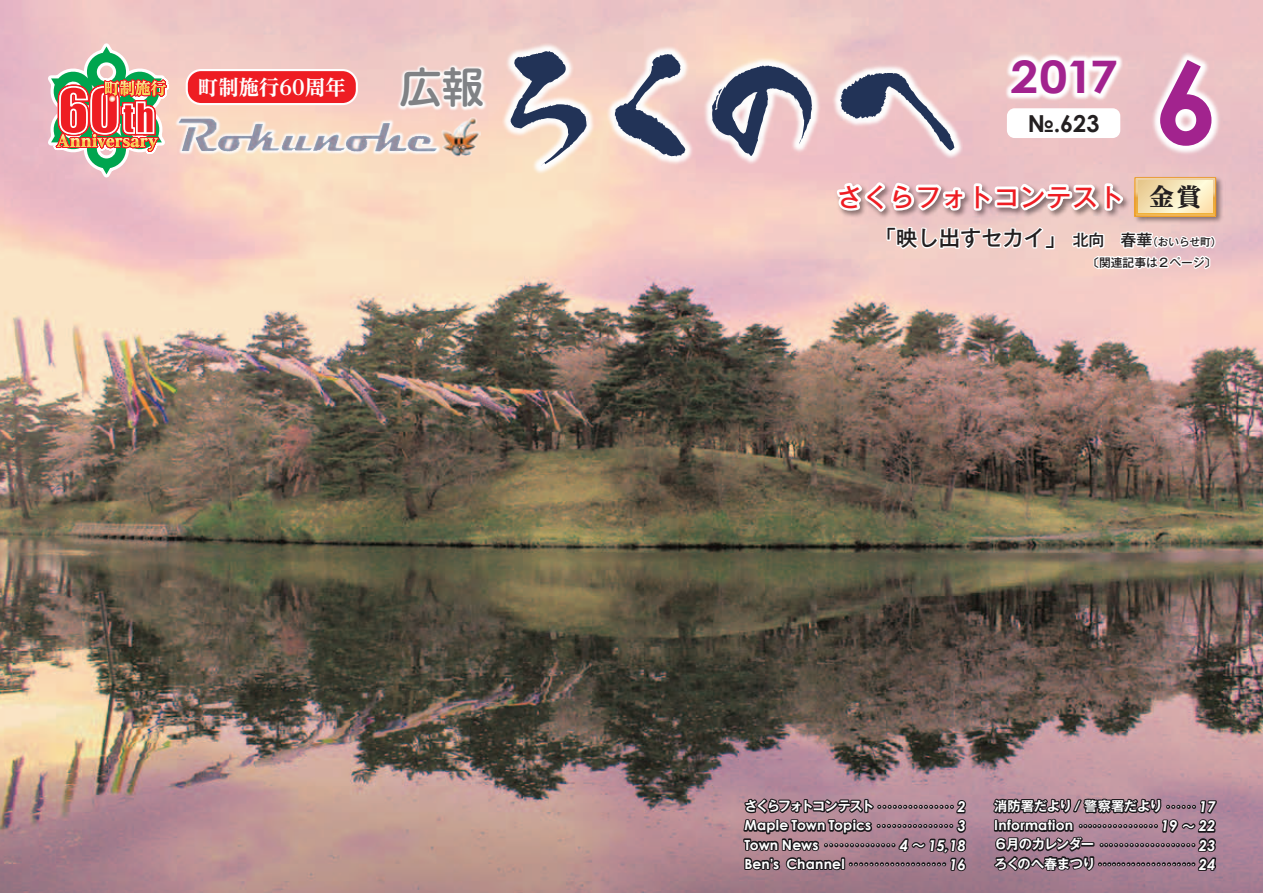
<style>
.page{position:relative;width:1263px;height:893px;background:#fff}
.page>*{position:absolute;margin:0;border:0;box-sizing:border-box;transform-origin:0 0}
.t1{font:700 113.85px "Century Gothic";color:#a2238e}
.t2{font:700 44.85px "Century Gothic";color:#a2238e;scale:1.11 1}
.t3{font:42px "Hira Maru Std W6";color:#808285}
.t4{font:500 25.5px "Gothic MB101 Pro";letter-spacing:.025em;color:#ee1d23}
.t5{font:800 24.45px "Reim Yonz Pro";color:#231f20}
.t6{font:700 23.4px "Century Gothic";color:#231f20}
.t7{font:500 21.3px "Gothic MB101 Pro";color:#231f20}
.t8{font:700 expanded 20.4px "Reim Yonz Pro";color:#fff}
.t9{font:700 13.8px/19.2px "Century Gothic";letter-spacing:.015em;color:#fff}
.t10{font:700 13.35px/19.2px "Gothic MB101 Pro De";letter-spacing:-.055em;color:#fff}
.t11{font:700 13.35px "Gothic MB101 Pro De";letter-spacing:-.025em;color:#fff}
.t12{font:700 13.35px "Gothic MB101 Pro De";letter-spacing:-.115em;color:#fff}
.t13{font:500 11.7px "Gothic MB101 Pro";color:#231f20}
.t14{font:500 8.55px "Gothic MB101 Pro";color:#fff}
.s1{font-size:15.9px}
.s2{font-size:10.65px}
.s3{font-family:"Century Gothic";font-weight:700;font-style:italic;font-size:14.85px}
.s4{font-family:"Century Gothic";font-weight:700;font-style:italic;font-size:15px}
.s5{font-size:15px}
</style>
<div class="page">
<img style="left:0;top:0;width:1263px;height:893px">
<img style="left:1095px;top:0;width:168px;height:238px">
<img style="left:1014px;top:0;width:166px;height:165px">
<img style="left:1014px;top:176px;width:117px;height:48px">
<svg style="left:1014px;top:177px;width:114px;height:41px"></svg>
<svg style="left:991px;top:776px;width:227px;height:100px;background:#876977"></svg>
<svg style="left:742px;top:796px;width:226px;height:90px;background:#846672"></svg>
<svg style="left:885px;top:225px;width:171px;height:26px"></svg>
<svg style="left:1070px;top:230px;width:147px;height:45px"></svg>
<img style="left:451px;top:0;width:563px;height:226px">
<svg style="left:541px;top:51px;width:46px;height:115px"></svg>
<svg style="left:615px;top:54px;width:70px;height:103px"></svg>
<svg style="left:712px;top:66px;width:100px;height:90px"></svg>
<svg style="left:840px;top:73px;width:114px;height:77px;background:#b5a2af"></svg>
<img style="left:175px;top:54px;width:319px;height:157px">
<img style="left:178px;top:119px;width:165px;height:33px">
<img style="left:343px;top:10px;width:198px;height:167px">
<img style="left:441px;top:117px;width:39px;height:39px">
<svg style="left:40px;top:0;width:135px;height:313px;background:#e3b9af"></svg>
<div style="left:187px;top:70px;width:170px;height:34px;background:#ee1d23;border-radius:14px"></div>
<div style="left:186px;top:69px;width:172px;height:36px;border:2px solid #fff;border-radius:14px"></div>
<img style="left:1131px;top:174px;width:95px;height:52px">
<div style="left:1134px;top:177px;width:82px;height:39px;border:1px solid #ef9623"></div>
<svg style="left:1135px;top:178px;width:81px;height:38px"></svg>
<svg style="left:1138px;top:181px;width:74px;height:32px;background:#f7e7bc"></svg>
<h3 class="t8" style="left:198px;top:70px;width:149px">町制施行60周年</h3>
<h3 class="t3" style="left:400px;top:56px;width:86px">広報</h3>
<h2 class="t2" style="left:1010px;top:43px;width:98px">2017</h2>
<h3 class="t6" style="left:1028px;top:106px;width:73px">№.623</h3>
<h3 class="t4" style="left:837px;top:176px;width:289px">さくらフォトコンテスト</h3>
<h1 class="t1" style="left:1154px;top:16px;width:65px">6</h1>
<h3 class="t5" style="left:1149px;top:177px;width:53px">金賞</h3>
<h3 class="t7" style="left:885px;top:220px;width:337px">「映し出すセカイ」 <span class="s1">北向　春華</span><span class="s2">（おいらせ町）</span></h3>
<h3 class="t13" style="left:1087px;top:253px;width:130px">〔関連記事は２ページ〕</h3>
<h3 class="t12" style="left:744px;top:795px;width:131px">さくらフォトコンテスト</h3>
<h3 class="t9" style="left:744px;top:815px;width:128px">Maple Town Topics<br>Town News<br>Ben’s Channel</h3>
<p class="t14" style="left:875px;top:800px;width:92px">・・・・・・・・・・・・・・・ <span class="s3">2</span></p>
<p class="t14" style="left:874px;top:819px;width:93px">・・・・・・・・・・・・・・・ <span class="s3">3</span></p>
<p class="t14" style="left:822px;top:838px;width:145px">・・・・・・・・・・・・・・ <span class="s4">4</span> <span class="s5">～</span><span class="s3">15,18</span></p>
<p class="t14" style="left:846px;top:857px;width:121px">・・・・・・・・・・・・・・・・・・・ <span class="s3">16</span></p>
<h3 class="t11" style="left:994px;top:795px;width:170px">消防署だより / 警察署だより</h3>
<h3 class="t9" style="left:994px;top:815px;width:80px">Information</h3>
<h3 class="t10" style="left:994px;top:833px;width:103px">６月のカレンダーろくのへ春まつり</h3>
<p class="t14" style="left:1164px;top:800px;width:53px">・・・・・・ <span class="s3">17</span></p>
<p class="t14" style="left:1076px;top:819px;width:141px">・・・・・・・・・・・・・・・・ <span class="s3">19</span> <span class="s5">～</span> <span class="s3">22</span></p>
<p class="t14" style="left:1097px;top:838px;width:120px">・・・・・・・・・・・・・・・・・・・ <span class="s3">23</span></p>
<p class="t14" style="left:1096px;top:857px;width:121px">・・・・・・・・・・・・・・・・・・・・ <span class="s3">24</span></p>
</div>
